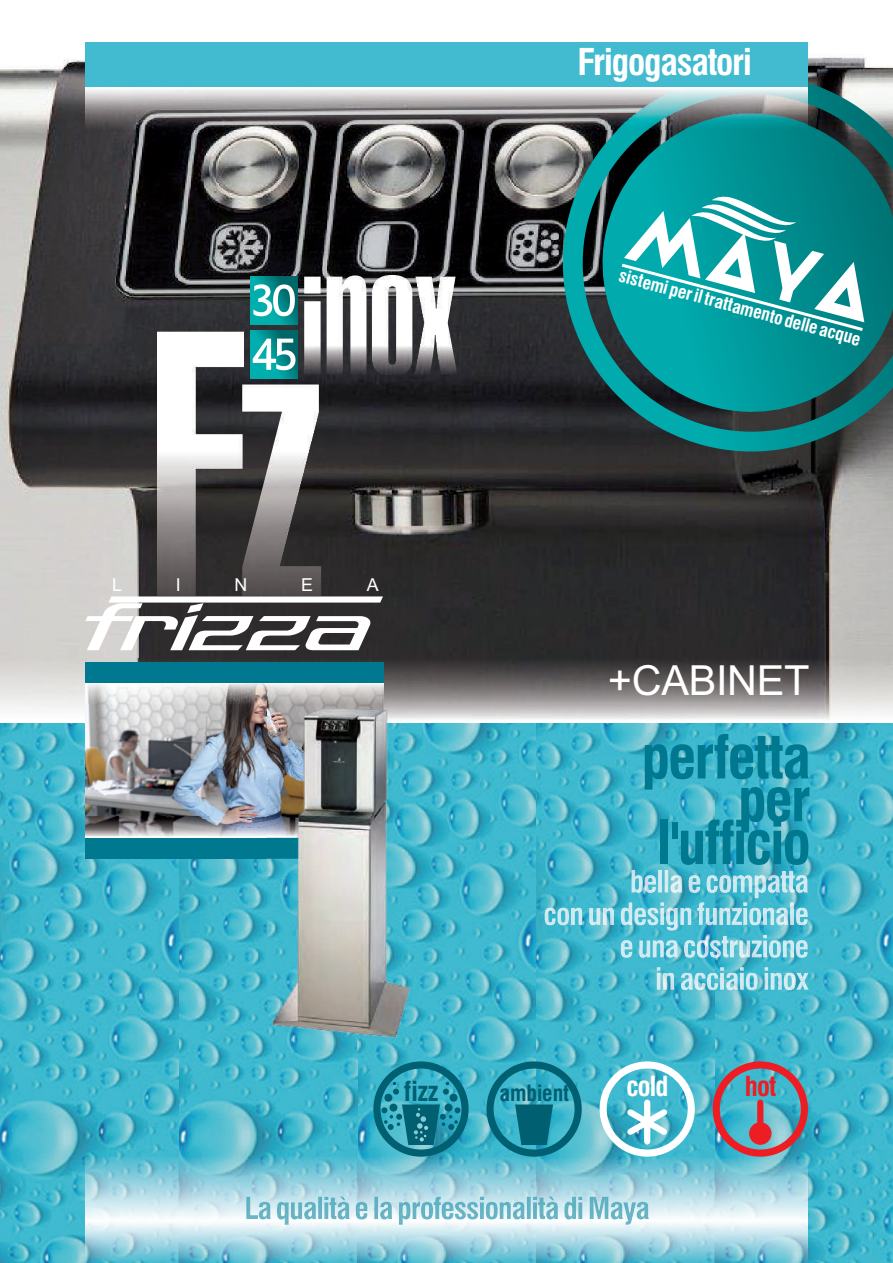
<style>
.page{position:relative;width:893px;height:1263px;background:#fff}
.page>*{position:absolute;margin:0;border:0;box-sizing:border-box;transform-origin:0 0}
.t1{font:700 condensed 58.95px/42.8px "Swiss 721 BT";letter-spacing:-.035em;color:#007990;text-align:right}
.t2{font:41.55px "Arial";letter-spacing:-.01em;color:#fff}
.t3{font:700 condensed 36px "Swiss 721 BT";letter-spacing:-.035em;color:#fff}
.t4{font:700 condensed 26.85px "Swiss 721 BT";color:#005f71}
.t5{font:700 condensed 26.85px "Swiss 721 BT";color:#fff}
.t6{font:700 condensed 26.85px "Swiss 721 BT";color:#ee1d23}
.t7{font:700 condensed 21.9px "Swiss 721 BT";color:#005f71}
.t8{font:700 condensed 17.85px "Swiss 721 BT";color:#fff}
.t9{font:17.85px "Arial";color:#fff}
</style>
<div class="page">
<img style="left:0;top:723px;width:893px;height:540px">
<img style="left:0;top:59px;width:893px;height:600px">
<img style="left:85px;top:1157px;width:723px;height:106px">
<svg style="left:486px;top:1061px;width:96px;height:96px;background:#2998ac"></svg>
<svg style="left:373px;top:1061px;width:96px;height:96px;background:#2793a7"></svg>
<svg style="left:713px;top:1061px;width:95px;height:96px;background:#6d92a4"></svg>
<div style="left:757px;top:1103px;width:6px;height:38px;background:#ee1d23"></div>
<div style="left:749px;top:1122px;width:22px;height:23px;background:#ee1d23;border-radius:50%"></div>
<svg style="left:600px;top:1061px;width:95px;height:96px"></svg>
<img style="left:0;top:659px;width:893px;height:61px">
<img style="left:85px;top:704px;width:183px;height:113px">
<svg style="left:542px;top:57px;width:351px;height:415px;background:#206d6f"></svg>
<svg style="left:622px;top:196px;width:242px;height:135px"></svg>
<div style="left:85px;top:43px;width:723px;height:44px;background:#42bad0"></div>
<img style="left:85px;top:87px;width:723px;height:43px">
<img style="left:85px;top:817px;width:183px;height:21px">
<div style="left:85px;top:838px;width:298px;height:20px;background:#007990"></div>
<img style="left:85px;top:682px;width:298px;height:22px">
<img style="left:268px;top:692px;width:147px;height:360px">
<img style="left:631px;top:870px;width:93px;height:23px">
<img style="left:246px;top:1196px;width:103px;height:29px">
<img style="left:157px;top:332px;width:165px;height:264px">
<div style="left:85px;top:662px;width:298px;height:20px;background:#007990"></div>
<svg style="left:85px;top:596px;width:298px;height:54px"></svg>
<img style="left:304px;top:275px;width:153px;height:101px">
<svg style="left:250px;top:277px;width:48px;height:47px"></svg>
<svg style="left:250px;top:331px;width:48px;height:47px"></svg>
<svg style="left:253px;top:284px;width:42px;height:32px"></svg>
<svg style="left:253px;top:339px;width:43px;height:31px"></svg>
<h3 class="t3" style="left:577px;top:48px;width:176px">Frigogasatori</h3>
<p class="t8" style="left:621px;top:268px;width:251px;rotate:15deg">sistemi peril trattamento delle acque</p>
<p class="t9" style="left:112px;top:578px;width:11px">L</p>
<p class="t9" style="left:176px;top:578px;width:6px">I</p>
<p class="t9" style="left:234px;top:578px;width:14px">N</p>
<p class="t9" style="left:301px;top:578px;width:13px">E</p>
<p class="t9" style="left:367px;top:578px;width:13px">A</p>
<h2 class="t2" style="left:608px;top:665px;width:203px">+CABINET</h2>
<h1 class="t1" style="left:641px;top:742px;width:171px">perfetta per l'ufficio</h1>
<h3 class="t4" style="left:404px;top:1080px;width:36px">fizz</h3>
<p class="t7" style="left:499px;top:1084px;width:71px">ambient</p>
<h3 class="t5" style="left:626px;top:1075px;width:44px">cold</h3>
<h3 class="t6" style="left:745px;top:1075px;width:33px">hot</h3>
</div>
